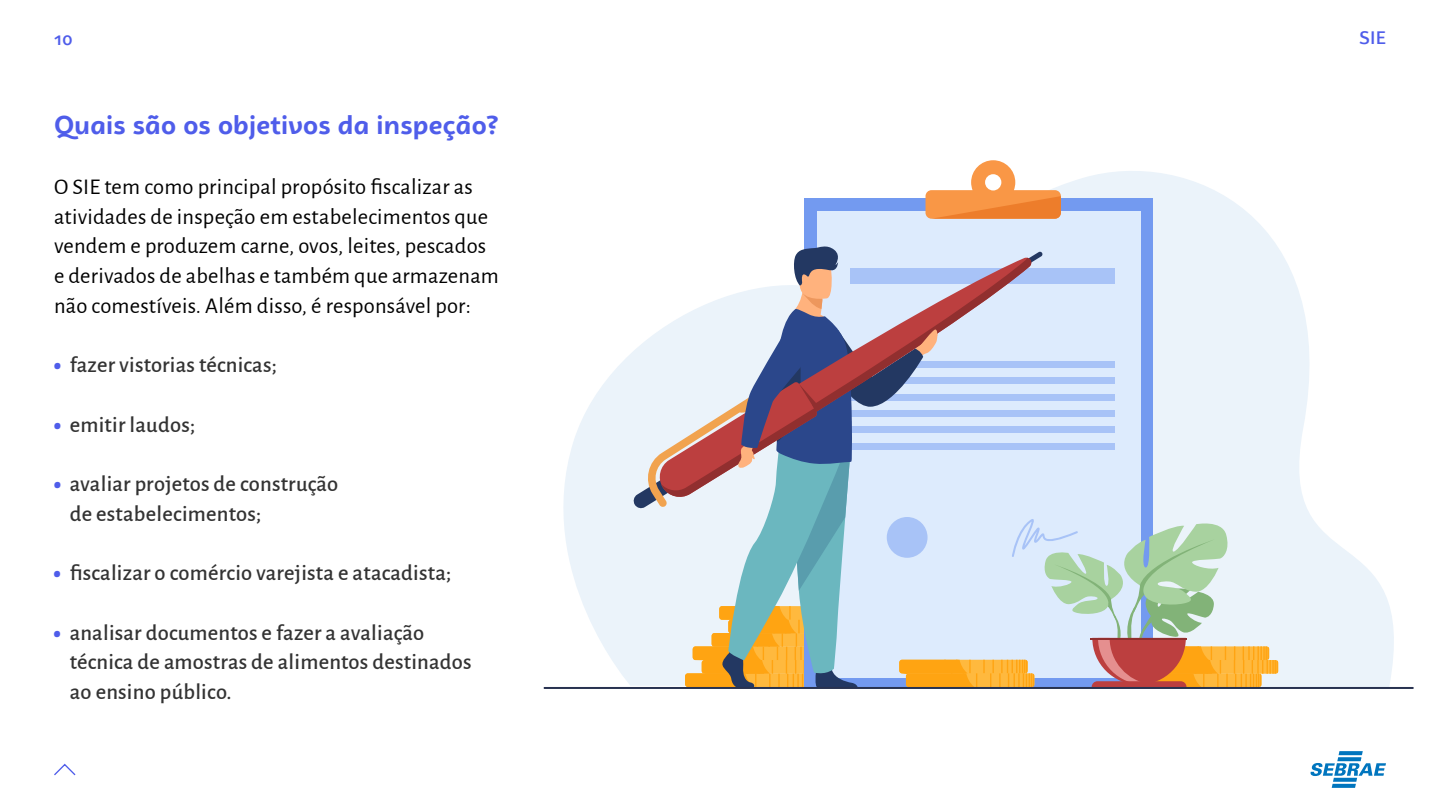
<style>
.page{position:relative;width:1440px;height:810px;background:#fff}
.page>*{position:absolute;margin:0;border:0;box-sizing:border-box;transform-origin:0 0}
.t1{font:700 26.25px "Campuni";letter-spacing:.01em;color:#4f5dea}
.t2{font:500 22.5px/29.7px "Alegreya Sans";letter-spacing:.01em;color:#333}
.t3{font:22.5px/29.7px "Alegreya Sans";letter-spacing:.01em;color:#000}
.t4{font:500 18px "Campuni";color:#4f5dea}
.s1{font-weight:900;color:#4f5dea}
</style>
<div class="page">
<svg style="left:54px;top:763px;width:22px;height:13px"></svg>
<svg style="left:1311px;top:751px;width:75px;height:37px"></svg>
<svg style="left:563px;top:171px;width:831px;height:516px"></svg>
<div style="left:805px;top:198px;width:348px;height:489px;background:#739af0"></div>
<div style="left:817px;top:212px;width:324px;height:466px;background:#ddebfd"></div>
<svg style="left:926px;top:160px;width:135px;height:59px"></svg>
<svg style="left:633px;top:244px;width:645px;height:443px"></svg>
<hr style="left:544px;top:687px;width:870px;height:2px;background:#283250">
<p class="t4" style="left:54px;top:27px;width:20px">10</p>
<p class="t4" style="left:1359px;top:27px;width:28px">SIE</p>
<p class="t1" style="left:54px;top:109px;width:446px">Quais são os objetivos da inspeção?</p>
<p class="t3" style="left:54px;top:171px;width:446px">O SIE tem como principal propósito fiscalizar as atividades de inspeção em estabelecimentos que vendem e produzem carne, ovos, leites, pescados e derivados de abelhas e também que armazenam não comestíveis. Além disso, é responsável por:</p>
<p class="t2" style="left:54px;top:349px;width:224px"><span class="s1">•</span> fazer vistorias técnicas;</p>
<p class="t2" style="left:54px;top:408px;width:143px"><span class="s1">•</span> emitir laudos;</p>
<p class="t2" style="left:70px;top:468px;width:270px;text-indent:-16px"><span class="s1">•</span> avaliar projetos de construção de estabelecimentos;</p>
<p class="t2" style="left:54px;top:557px;width:399px"><span class="s1">•</span> fiscalizar o comércio varejista e atacadista;</p>
<p class="t2" style="left:70px;top:616px;width:403px;text-indent:-16px"><span class="s1">•</span> analisar documentos e fazer a avaliação técnica de amostras de alimentos destinados ao ensino público.</p>
</div>
